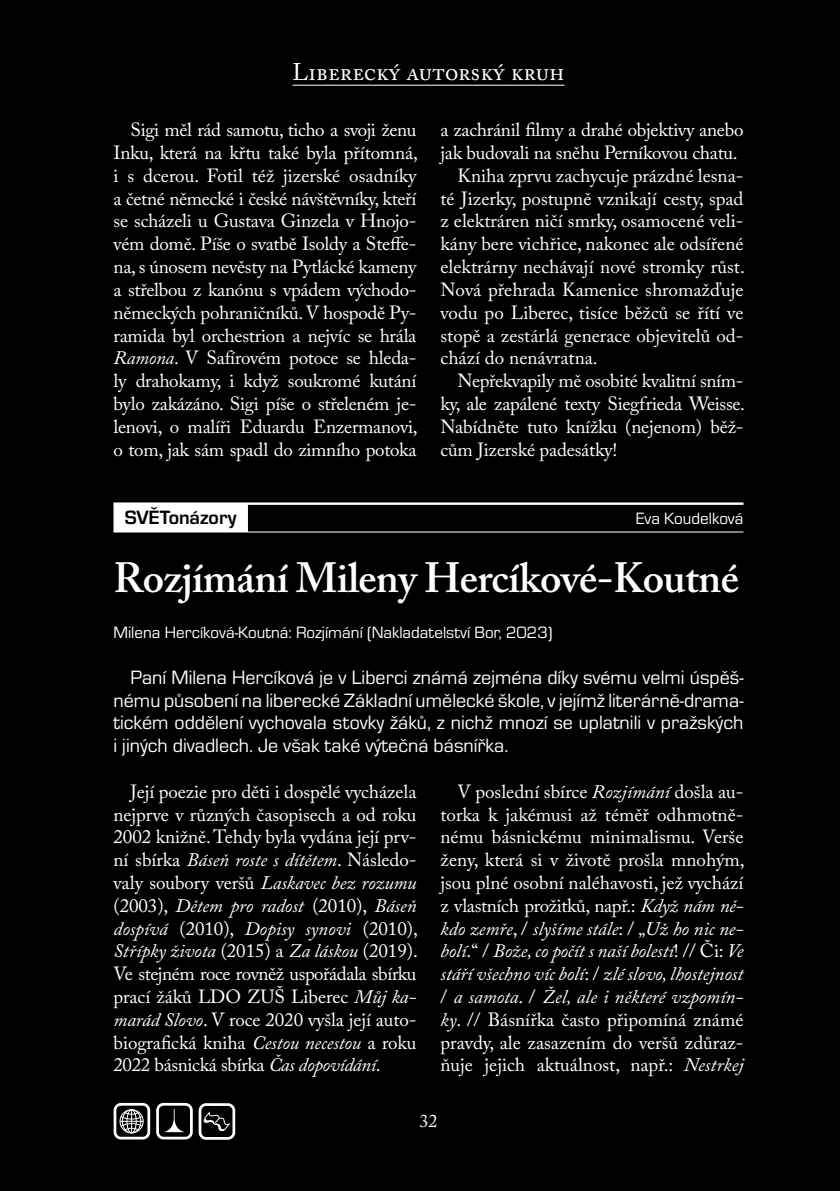
<style>
.page{position:relative;width:840px;height:1191px;background:#fff}
.page>*{position:absolute;margin:0;border:0;box-sizing:border-box;transform-origin:0 0}
.t1{font:600 42px "Adobe Caslon Pro";letter-spacing:-.015em;color:#fff}
.t2{font:24px "Adobe Caslon Pro";color:#fff}
.t3{font:20px/22.8px "Eurostile TCE";color:#fff;text-align:justify}
.t4{font:700 20px "Eurostile TCE";color:#000}
.t5{font:19px/22.8px "Adobe Caslon Pro";letter-spacing:-.005em;color:#fff;text-align:justify}
.t6{font:19px "Adobe Caslon Pro";letter-spacing:-.025em;color:#fff}
.t7{font:18px "Adobe Caslon Pro";color:#fff}
.t8{font:17px "Eurostile TCE";color:#fff}
.s1{font-style:italic}
</style>
<div class="page">
<div style="left:0;top:0;width:839px;height:1191px;background:#000"></div>
<div style="left:113px;top:1103px;width:37px;height:36px;border:3px solid #fff;border-radius:6px"></div>
<div style="left:156px;top:1103px;width:37px;height:36px;border:3px solid #fff;border-radius:6px"></div>
<div style="left:198px;top:1103px;width:37px;height:36px;border:3px solid #fff;border-radius:6px"></div>
<svg style="left:164px;top:1109px;width:20px;height:23px"></svg>
<div style="left:119px;top:1109px;width:24px;height:24px;border:1px solid #fff;border-radius:50%"></div>
<div style="left:122px;top:1109px;width:19px;height:24px;border:1px solid #fff;border-radius:50%"></div>
<div style="left:126px;top:1109px;width:10px;height:24px;border:1px solid #fff;border-radius:50%"></div>
<svg style="left:120px;top:1109px;width:23px;height:23px"></svg>
<svg style="left:203px;top:1111px;width:26px;height:20px"></svg>
<hr style="left:292px;top:85px;width:272px;height:1px;background:#fff">
<hr style="left:113px;top:531px;width:630px;height:1px;background:#fff">
<hr style="left:113px;top:502px;width:630px;height:3px;background:#fff">
<div style="left:113px;top:504px;width:135px;height:28px;background:#fff"></div>
<p class="t2" style="left:292px;top:63px;width:273px">Liberecký autorský kruh</p>
<p class="t5" style="left:113px;top:120px;width:305px;text-indent:17px">Sigi měl rád samotu, ticho a svoji ženu Inku, která na křtu také byla přítomná, i s dcerou. Fotil též jizerské osadníky a četné německé i české návštěvníky, kteří se scházeli u Gustava Ginzela v Hnojo&shy;vém domě. Píše o svatbě Isoldy a Steffe&shy;na, s únosem nevěsty na Pytlácké kameny a střelbou z kanónu s vpádem východo&shy;německých pohraničníků. V hospodě Py&shy;ramida byl orchestrion a nejvíc se hrála <span class="s1">Ramona</span>. V Safírovém potoce se hleda&shy;ly drahokamy, i když soukromé kutání bylo zakázáno. Sigi píše o střeleném je&shy;lenovi, o malíři Eduardu Enzermanovi, o tom, jak sám spadl do zimního potoka</p>
<p class="t5" style="left:440px;top:120px;width:304px">a zachránil filmy a drahé objektivy anebo</p>
<p class="t5" style="left:440px;top:143px;width:298px">jak budovali na sněhu Perníkovou chatu.</p>
<p class="t5" style="left:457px;top:166px;width:287px">Kniha zprvu zachycuje prázdné lesna-</p>
<p class="t5" style="left:440px;top:189px;width:304px">té Jizerky, postupně vznikají cesty, spad</p>
<p class="t5" style="left:440px;top:212px;width:304px">z elektráren ničí smrky, osamocené veli-</p>
<p class="t5" style="left:440px;top:234px;width:304px">kány bere vichřice, nakonec ale odsířené</p>
<p class="t5" style="left:440px;top:257px;width:305px">elektrárny nechávají nové stromky růst.</p>
<p class="t5" style="left:440px;top:280px;width:304px">Nová přehrada Kamenice shromažďuje</p>
<p class="t5" style="left:440px;top:303px;width:304px">vodu po Liberec, tisíce běžců se řítí ve</p>
<p class="t5" style="left:440px;top:326px;width:304px">stopě a zestárlá generace objevitelů od-</p>
<p class="t5" style="left:440px;top:348px;width:159px">chází do nenávratna.</p>
<p class="t6" style="left:457px;top:373px;width:287px">Nepřekvapily mě osobité kvalitní sním-</p>
<p class="t5" style="left:440px;top:394px;width:305px">ky, ale zapálené texty Siegfrieda Weisse.</p>
<p class="t5" style="left:440px;top:417px;width:304px">Nabídněte tuto knížku (nejenom) běž-</p>
<p class="t5" style="left:440px;top:440px;width:178px">cům Jizerské padesátky!</p>
<p class="t4" style="left:125px;top:509px;width:113px">SVĚTonázory</p>
<p class="t8" style="left:635px;top:511px;width:109px">Eva Koudelková</p>
<p class="t1" style="left:113px;top:562px;width:626px">Rozjímání Mileny Hercíkové-Koutné</p>
<p class="t8" style="left:113px;top:625px;width:440px">Milena Hercíková-Koutná: Rozjímání (Nakladatelství Bor, 2023)</p>
<p class="t3" style="left:113px;top:667px;width:631px;text-indent:17px">Paní Milena Hercíková je v Liberci známá zejména díky svému velmi úspěš&shy;nému působení na liberecké Základní umělecké škole, v jejímž literárně-drama&shy;tickém oddělení vychovala stovky žáků, z nichž mnozí se uplatnili v pražských i jiných divadlech. Je však také výtečná básnířka.</p>
<p class="t5" style="left:113px;top:782px;width:305px;text-indent:17px">Její poezie pro děti i dospělé vycházela nejprve v různých časopisech a od roku 2002 knižně. Tehdy byla vydána její prv&shy;ní sbírka <span class="s1">Báseň roste s dítětem</span>. Následo&shy;valy soubory veršů <span class="s1">Laskavec bez rozumu </span>(2003), <span class="s1">Dětem pro radost</span> (2010), <span class="s1">Báseň dospívá</span> (2010), <span class="s1">Dopisy synovi</span> (2010), <span class="s1">Střípky života</span> (2015) a <span class="s1">Za láskou</span> (2019).<br>Ve stejném roce rovněž uspořádala sbírku prací žáků LDO ZUŠ Liberec <span class="s1">Můj ka&shy;marád Slovo</span>. V roce 2020 vyšla její auto&shy;biografická kniha <span class="s1">Cestou necestou</span> a roku 2022 básnická sbírka <span class="s1">Čas dopovídání</span>.</p>
<p class="t5" style="left:440px;top:782px;width:305px;text-indent:17px">V poslední sbírce <span class="s1">Rozjímání</span> došla au&shy;torka k jakémusi až téměř odhmotně&shy;nému básnickému minimalismu. Verše ženy, která si v životě prošla mnohým, jsou plné osobní naléhavosti, jež vychází z vlastních prožitků, např.: <span class="s1">Když nám ně&shy;kdo zemře</span>, / <span class="s1">slyšíme stále</span>: / „<span class="s1">Už ho nic ne&shy;bolí</span>.“ / <span class="s1">Bože, co počít s naší bolestí</span>! // Či: <span class="s1">Ve stáří všechno víc bolí</span>: / <span class="s1">zlé slovo, lhostejnost </span>/ <span class="s1">a samota</span>. / <span class="s1">Žel, ale i některé vzpomín&shy;ky</span>. // Básnířka často připomíná známé pravdy, ale zasazením do veršů zdůraz&shy;ňuje jejich aktuálnost, např.: <span class="s1">Nestrkej</span></p>
<p class="t7" style="left:419px;top:1113px;width:19px">32</p>
</div>
